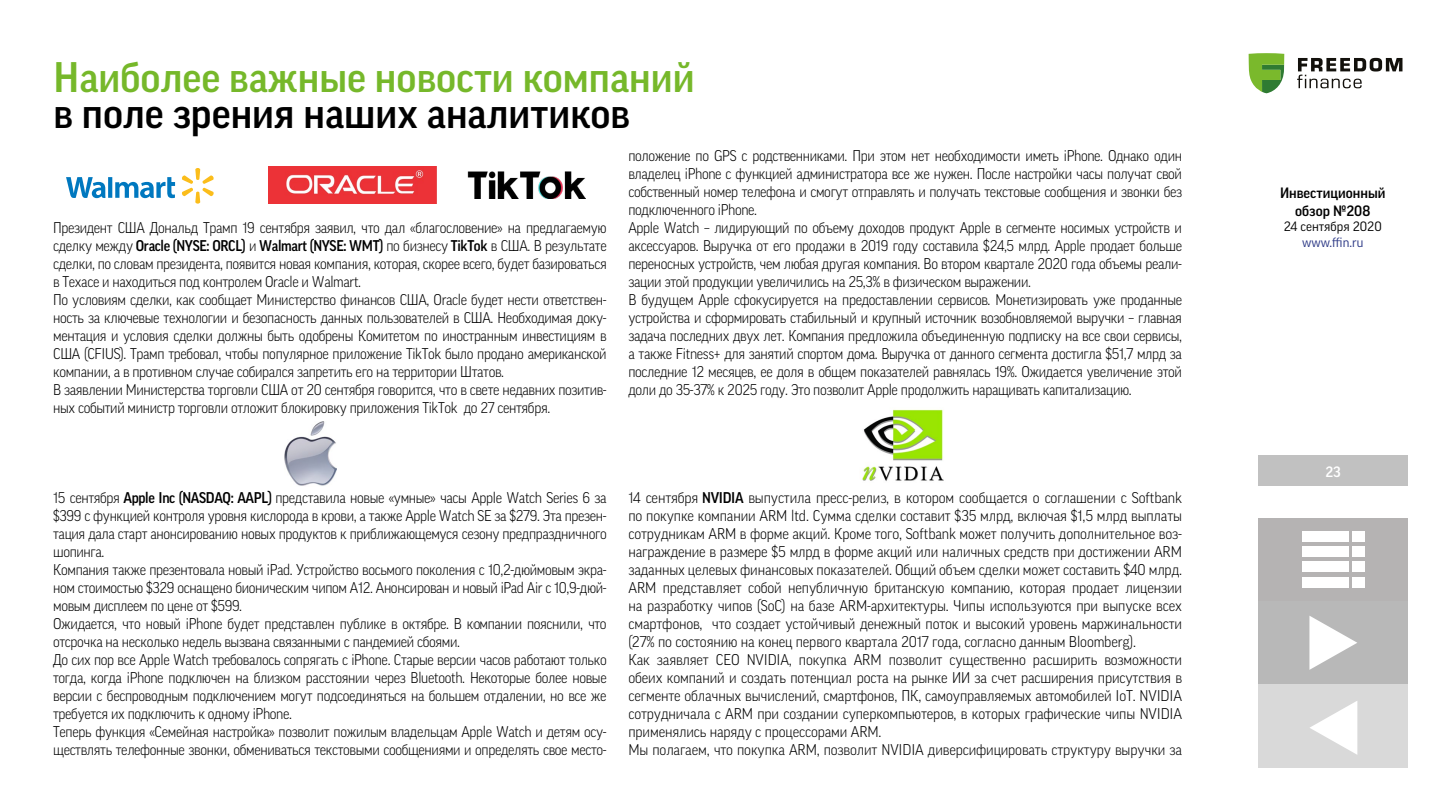
<style>
.page{position:relative;width:1440px;height:810px;background:#fff}
.page>*{position:absolute;margin:0;border:0;box-sizing:border-box;transform-origin:0 0}
.t1{font:500 41.25px "Good Pro";color:#76b82a}
.t2{font:500 41.25px "Good Pro";color:#000}
.Paragraph_Style_1{font:300 15px/18px "Good Pro";letter-spacing:-.025em;color:#000;text-align:justify;scale:.94 1}
.Paragraph_Style_1-2{font:300 15px/18px "Good Pro";letter-spacing:-.025em;color:#000;text-align:justify;scale:.96 1}
.t3{font:500 14.48px/17.4px "Good Pro";color:#000;text-align:center}
.t4{font:500 14.48px "Good Pro";color:#fff}
.t5{font:13.05px "Good Pro";color:#000}
.t6{font:13.05px "Good Pro";color:#283583}
.s1{font-weight:500}
</style>
<div class="page">
<div style="left:1258px;top:456px;width:150px;height:30px;background:#c1c1c1"></div>
<svg style="left:1249px;top:53px;width:35px;height:40px"></svg>
<svg style="left:1297px;top:58px;width:105px;height:30px"></svg>
<div style="left:1259px;top:518px;width:149px;height:83px;background:#b5b3b3"></div>
<div style="left:1302px;top:531px;width:46px;height:11px;background:#fff"></div>
<div style="left:1352px;top:531px;width:13px;height:11px;background:#fff"></div>
<div style="left:1302px;top:547px;width:46px;height:10px;background:#fff"></div>
<div style="left:1352px;top:547px;width:13px;height:10px;background:#fff"></div>
<div style="left:1302px;top:562px;width:46px;height:10px;background:#fff"></div>
<div style="left:1352px;top:562px;width:13px;height:10px;background:#fff"></div>
<div style="left:1302px;top:577px;width:46px;height:11px;background:#fff"></div>
<div style="left:1352px;top:577px;width:13px;height:11px;background:#fff"></div>
<svg style="left:1259px;top:602px;width:148px;height:83px;background:#bfbfbf"></svg>
<svg style="left:1259px;top:685px;width:149px;height:82px;background:#ddd"></svg>
<img style="left:284px;top:422px;width:52px;height:64px">
<img style="left:467px;top:172px;width:119px;height:27px">
<img style="left:862px;top:409px;width:82px;height:72px">
<img style="left:268px;top:166px;width:168px;height:37px">
<svg style="left:66px;top:177px;width:109px;height:22px"></svg>
<svg style="left:182px;top:168px;width:32px;height:36px"></svg>
<p class="t1" style="left:54px;top:54px;width:643px">Наиболее важные новости компаний</p>
<p class="t2" style="left:54px;top:90px;width:578px">в поле зрения наших аналитиков</p>
<p class="Paragraph_Style_1" style="left:53px;top:219px;width:590px">Президент США Дональд Трамп 19 сентября заявил, что дал «благословение» на предлагаемую сделку между <span class="s1">Oracle (NYSE: ORCL)</span> и <span class="s1">Walmart (NYSE: WMT)</span> по бизнесу <span class="s1">TikTok</span> в США. В результате сделки, по словам президента, появится новая компания, которая, скорее всего, будет базироваться в Техасе и находиться под контролем Oracle и Walmart.</p>
<p class="Paragraph_Style_1" style="left:53px;top:291px;width:590px">По условиям сделки, как сообщает Министерство финансов США, Oracle будет нести ответствен&shy;ность за ключевые технологии и безопасность данных пользователей в США. Необходимая доку&shy;ментация и условия сделки должны быть одобрены Комитетом по иностранным инвестициям в США (CFIUS). Трамп требовал, чтобы популярное приложение TikTok было продано американской компании, а в противном случае собирался запретить его на территории Штатов.</p>
<p class="Paragraph_Style_1" style="left:53px;top:381px;width:590px">В заявлении Министерства торговли США от 20 сентября говорится, что в свете недавних позитив&shy;ных событий министр торговли отложит блокировку приложения TikTok до 27 сентября.</p>
<p class="Paragraph_Style_1" style="left:628px;top:147px;width:590px">положение по GPS с родственниками. При этом нет необходимости иметь iPhone. Однако один владелец iPhone с функцией администратора все же нужен. После настройки часы получат свой собственный номер телефона и смогут отправлять и получать текстовые сообщения и звонки без подключенного iPhone.</p>
<p class="Paragraph_Style_1" style="left:628px;top:219px;width:590px">Apple Watch – лидирующий по объему доходов продукт Apple в сегменте носимых устройств и аксессуаров. Выручка от его продажи в 2019 году составила $24,5 млрд. Apple продает больше переносных устройств, чем любая другая компания. Во втором квартале 2020 года объемы реали&shy;зации этой продукции увеличились на 25,3% в физическом выражении.</p>
<p class="Paragraph_Style_1" style="left:628px;top:291px;width:590px">В будущем Apple сфокусируется на предоставлении сервисов. Монетизировать уже проданные устройства и сформировать стабильный и крупный источник возобновляемой выручки – главная задача последних двух лет. Компания предложила объединенную подписку на все свои сервисы, а также Fitness+ для занятий спортом дома. Выручка от данного сегмента достигла $51,7 млрд за последние 12 месяцев, ее доля в общем показателей равнялась 19%. Ожидается увеличение этой доли до 35-37% к 2025 году. Это позволит Apple продолжить наращивать капитализацию.</p>
<p class="Paragraph_Style_1" style="left:53px;top:489px;width:590px">15 сентября <span class="s1">Apple Inc (NASDAQ: AAPL)</span> представила новые «умные» часы Apple Watch Series 6 за $399 с функцией контроля уровня кислорода в крови, а также Apple Watch SE за $279. Эта презен&shy;тация дала старт анонсированию новых продуктов к приближающемуся сезону предпраздничного шопинга.</p>
<p class="Paragraph_Style_1" style="left:53px;top:561px;width:590px">Компания также презентовала новый iPad. Устройство восьмого поколения с 10,2-дюймовым экра&shy;ном стоимостью $329 оснащено бионическим чипом A12. Анонсирован и новый iPad Air с 10,9-дюй&shy;мовым дисплеем по цене от $599.</p>
<p class="Paragraph_Style_1" style="left:53px;top:615px;width:590px">Ожидается, что новый iPhone будет представлен публике в октябре. В компании пояснили, что отсрочка на несколько недель вызвана связанными с пандемией сбоями.</p>
<p class="Paragraph_Style_1" style="left:53px;top:651px;width:590px">До сих пор все Apple Watch требовалось сопрягать с iPhone. Старые версии часов работают только тогда, когда iPhone подключен на близком расстоянии через Bluetooth. Некоторые более новые версии с беспроводным подключением могут подсоединяться на большем отдалении, но все же требуется их подключить к одному iPhone.</p>
<p class="Paragraph_Style_1" style="left:53px;top:723px;width:590px">Теперь функция «Семейная настройка» позволит пожилым владельцам Apple Watch и детям осу&shy;ществлять телефонные звонки, обмениваться текстовыми сообщениями и определять свое место-</p>
<p class="Paragraph_Style_1" style="left:628px;top:489px;width:590px">14 сентября <span class="s1">NVIDIA</span> выпустила пресс-релиз, в котором сообщается о соглашении с Softbank по покупке компании ARM ltd. Сумма сделки составит $35 млрд, включая $1,5 млрд выплаты сотрудникам ARM в форме акций. Кроме того, Softbank может получить дополнительное воз&shy;награждение в размере $5 млрд в форме акций или наличных средств при достижении ARM заданных целевых финансовых показателей. Общий объем сделки может составить $40 млрд.</p>
<p class="Paragraph_Style_1-2" style="left:628px;top:579px;width:578px">ARM представляет собой непубличную британскую компанию, которая продает лицензии на разработку чипов (SoC) на базе ARM-архитектуры. Чипы используются при выпуске всех смартфонов, что создает устойчивый денежный поток и высокий уровень маржинальности (27% по состоянию на конец первого квартала 2017 года, согласно данным Bloomberg).</p>
<p class="Paragraph_Style_1-2" style="left:628px;top:651px;width:578px">Как заявляет СЕО NVIDIA, покупка ARM позволит существенно расширить возможности обеих компаний и создать потенциал роста на рынке ИИ за счет расширения присутствия в сегменте облачных вычислений, смартфонов, ПК, самоуправляемых автомобилей IoT. NVIDIA сотрудничала с ARM при создании суперкомпьютеров, в которых графические чипы NVIDIA применялись наряду с процессорами ARM.</p>
<p class="Paragraph_Style_1-2" style="left:628px;top:741px;width:578px">Мы полагаем, что покупка ARM, позволит NVIDIA диверсифицировать структуру выручки за</p>
<p class="t3" style="left:1280px;top:185px;width:107px">Инвестиционный обзор №208</p>
<p class="t5" style="left:1284px;top:219px;width:100px">24 сентября 2020</p>
<p class="t6" style="left:1302px;top:235px;width:63px">www.ffin.ru</p>
<p class="t4" style="left:1326px;top:463px;width:17px">23</p>
</div>
